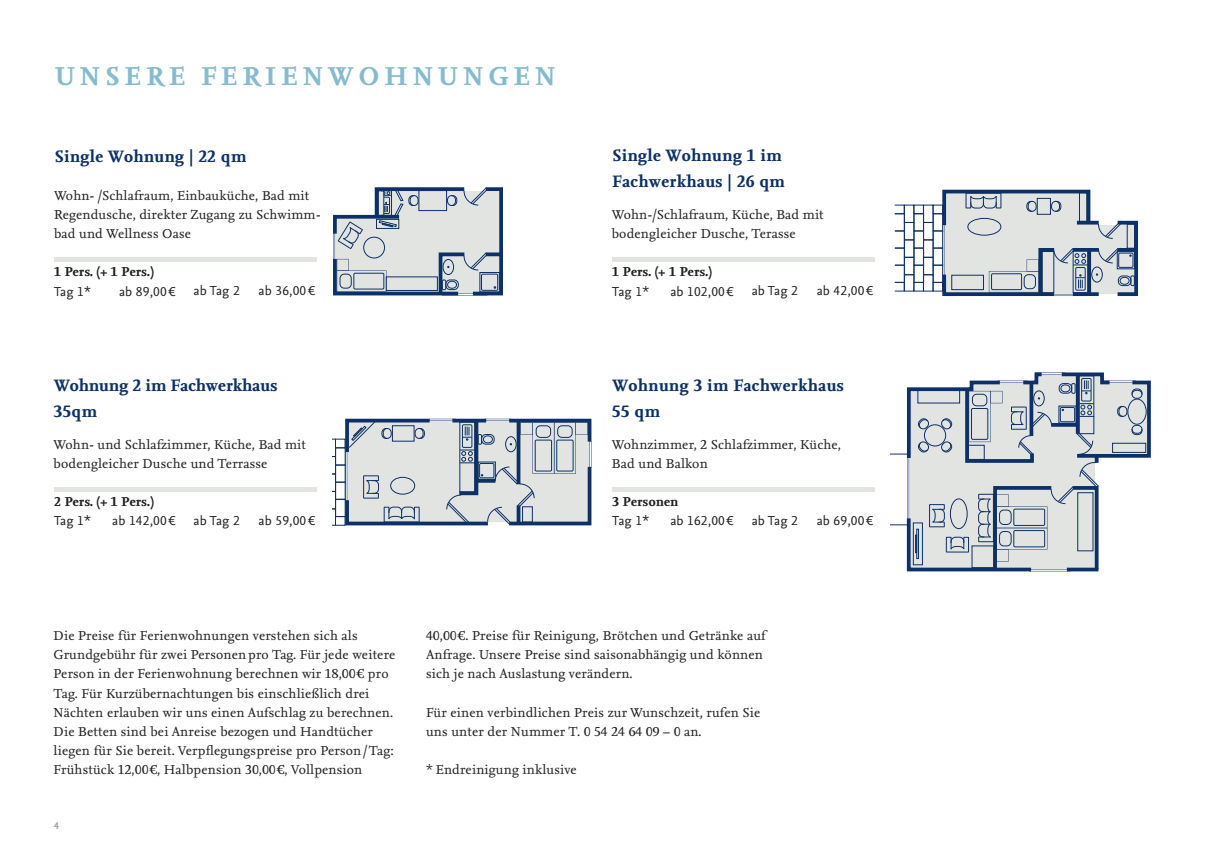
<style>
.page{position:relative;width:1221px;height:851px;background:#fff}
.page>*{position:absolute;margin:0;border:0;box-sizing:border-box;transform-origin:0 0}
.t1{font:700 27px "Nexus Serif OT";letter-spacing:.16em;color:#85bbd0}
.t2{font:700 17.25px/25.5px "Nexus Serif OT";letter-spacing:.02em;color:#0d3166}
.t3{font:700 17.25px/25.5px "Nexus Serif OT";color:#0d3166}
.t4{font:13.5px/19.2px "Nexus Serif OT";letter-spacing:.01em;color:#231f20}
.t5{font:13.5px "Nexus Sans OT";letter-spacing:.01em;color:#231f20}
.t6{font:700 13.5px "Nexus Serif OT";letter-spacing:.01em;color:#231f20}
.t7{font:700 10.5px "Nexus Sans OT";color:#a3a7a9}
</style>
<div class="page">
<div style="left:335px;top:464px;width:10px;height:18px;border:1px solid #0d3166"></div>
<div style="left:335px;top:482px;width:10px;height:17px;border:1px solid #0d3166"></div>
<div style="left:335px;top:499px;width:10px;height:17px;border:1px solid #0d3166"></div>
<div style="left:335px;top:439px;width:10px;height:9px;border:1px solid #0d3166"></div>
<div style="left:335px;top:516px;width:10px;height:9px;border:1px solid #0d3166"></div>
<svg style="left:332px;top:439px;width:4px;height:86px"></svg>
<svg style="left:343px;top:418px;width:249px;height:108px"></svg>
<svg style="left:890px;top:372px;width:261px;height:200px"></svg>
<div style="left:1013px;top:530px;width:31px;height:17px;border:1px solid #0d3166"></div>
<div style="left:999px;top:531px;width:12px;height:15px;border:1px solid #0d3166;border-radius:4px"></div>
<div style="left:1077px;top:492px;width:16px;height:59px;border:1px solid #0d3166"></div>
<svg style="left:333px;top:187px;width:171px;height:109px"></svg>
<div style="left:1115px;top:221px;width:22px;height:75px;border:4px solid #0d3166"></div>
<div style="left:904px;top:205px;width:10px;height:17px;border:1px solid #0d3166"></div>
<div style="left:913px;top:230px;width:10px;height:18px;border:1px solid #0d3166"></div>
<div style="left:913px;top:205px;width:10px;height:9px;border:1px solid #0d3166"></div>
<div style="left:913px;top:282px;width:10px;height:9px;border:1px solid #0d3166"></div>
<div style="left:894px;top:205px;width:10px;height:9px;border:1px solid #0d3166"></div>
<div style="left:904px;top:222px;width:10px;height:18px;border:1px solid #0d3166"></div>
<div style="left:904px;top:240px;width:10px;height:17px;border:1px solid #0d3166"></div>
<div style="left:904px;top:257px;width:10px;height:18px;border:1px solid #0d3166"></div>
<div style="left:904px;top:274px;width:10px;height:17px;border:1px solid #0d3166"></div>
<div style="left:923px;top:205px;width:10px;height:17px;border:1px solid #0d3166"></div>
<div style="left:932px;top:213px;width:10px;height:18px;border:1px solid #0d3166"></div>
<div style="left:932px;top:230px;width:10px;height:18px;border:1px solid #0d3166"></div>
<div style="left:932px;top:248px;width:10px;height:17px;border:1px solid #0d3166"></div>
<div style="left:932px;top:265px;width:10px;height:17px;border:1px solid #0d3166"></div>
<div style="left:932px;top:205px;width:10px;height:9px;border:1px solid #0d3166"></div>
<div style="left:932px;top:282px;width:10px;height:9px;border:1px solid #0d3166"></div>
<div style="left:923px;top:222px;width:10px;height:18px;border:1px solid #0d3166"></div>
<div style="left:923px;top:240px;width:10px;height:17px;border:1px solid #0d3166"></div>
<div style="left:923px;top:257px;width:10px;height:18px;border:1px solid #0d3166"></div>
<div style="left:923px;top:274px;width:10px;height:17px;border:1px solid #0d3166"></div>
<svg style="left:940px;top:189px;width:194px;height:108px"></svg>
<div style="left:1130px;top:275px;width:4px;height:11px;border:1px solid #0d3166"></div>
<div style="left:1041px;top:251px;width:12px;height:42px;border:1px solid #0d3166"></div>
<hr style="left:54px;top:257px;width:262px;height:4px;background:#e2e4e2">
<hr style="left:612px;top:257px;width:262px;height:4px;background:#e2e4e2">
<hr style="left:612px;top:487px;width:262px;height:4px;background:#e2e4e2">
<hr style="left:54px;top:487px;width:262px;height:4px;background:#e2e4e2">
<h1 class="t1" style="left:54px;top:61px;width:502px">UNSERE FERIENWOHNUNGEN</h1>
<p class="t2" style="left:54px;top:144px;width:193px">Single Wohnung | 22 qm</p>
<p class="t4" style="left:54px;top:186px;width:268px">Wohn- /Schlafraum, Einbauküche, Bad mit<br>Regendusche, direkter Zugang zu Schwimm&shy;bad und Wellness Oase</p>
<p class="t6" style="left:54px;top:264px;width:101px">1 Pers. (+ 1 Pers.)</p>
<p class="t5" style="left:54px;top:283px;width:38px">Tag 1*</p>
<p class="t5" style="left:119px;top:283px;width:58px">ab 89,00 €</p>
<p class="t5" style="left:193px;top:283px;width:48px">ab Tag 2</p>
<p class="t5" style="left:258px;top:283px;width:58px">ab 36,00 €</p>
<p class="t3" style="left:54px;top:373px;width:225px">Wohnung 2 im Fachwerkhaus<br>35qm</p>
<p class="t4" style="left:54px;top:435px;width:254px">Wohn- und Schlafzimmer, Küche, Bad mit bodengleicher Dusche und Terrasse</p>
<p class="t6" style="left:54px;top:494px;width:101px">2 Pers. (+ 1 Pers.)</p>
<p class="t5" style="left:54px;top:513px;width:38px">Tag 1*</p>
<p class="t5" style="left:112px;top:513px;width:65px">ab 142,00 €</p>
<p class="t5" style="left:193px;top:513px;width:48px">ab Tag 2</p>
<p class="t5" style="left:258px;top:513px;width:58px">ab 59,00 €</p>
<p class="t2" style="left:611px;top:143px;width:174px">Single Wohnung 1 im<br>Fachwerkhaus | 26 qm</p>
<p class="t4" style="left:611px;top:205px;width:213px">Wohn-/Schlafraum, Küche, Bad mit bodengleicher Dusche, Terasse</p>
<p class="t6" style="left:612px;top:264px;width:101px">1 Pers. (+ 1 Pers.)</p>
<p class="t5" style="left:612px;top:283px;width:38px">Tag 1*</p>
<p class="t5" style="left:670px;top:283px;width:65px">ab 102,00 €</p>
<p class="t5" style="left:751px;top:283px;width:48px">ab Tag 2</p>
<p class="t5" style="left:816px;top:283px;width:58px">ab 42,00 €</p>
<p class="t2" style="left:612px;top:373px;width:233px">Wohnung 3 im Fachwerkhaus<br>55 qm</p>
<p class="t4" style="left:612px;top:435px;width:230px">Wohnzimmer, 2 Schlafzimmer, Küche,<br>Bad und Balkon</p>
<p class="t6" style="left:612px;top:494px;width:68px">3 Personen</p>
<p class="t5" style="left:612px;top:513px;width:38px">Tag 1*</p>
<p class="t5" style="left:670px;top:513px;width:65px">ab 162,00 €</p>
<p class="t5" style="left:751px;top:513px;width:48px">ab Tag 2</p>
<p class="t5" style="left:816px;top:513px;width:58px">ab 69,00 €</p>
<p class="t4" style="left:54px;top:626px;width:343px">Die Preise für Ferienwohnungen verstehen sich als Grundgebühr für zwei Personenpro Tag. Für jede weitere Person in der Ferienwohnung berechnen wir 18,00 € pro Tag. Für Kurzübernachtungen bis einschließlich drei Nächten erlauben wir uns einen Aufschlag zu berechnen.<br>Die Betten sind bei Anreise bezogen und Handtücher liegen für Sie bereit. Verpflegungspreise pro Person/Tag:<br>Frühstück 12,00 €, Halbpension 30,00 €, Vollpension</p>
<p class="t4" style="left:426px;top:626px;width:341px">40,00 €. Preise für Reinigung, Brötchen und Getränke auf<br>Anfrage. Unsere Preise sind saisonabhängig und können sich je nach Auslastung verändern.</p>
<p class="t4" style="left:426px;top:703px;width:336px">Für einen verbindlichen Preis zur Wunschzeit, rufen Sie uns unter der Nummer T. 0 54 24 64 09 – 0 an.</p>
<p class="t4" style="left:426px;top:760px;width:152px">* Endreinigung inklusive</p>
<p class="t7" style="left:54px;top:817px;width:6px">4</p>
</div>
